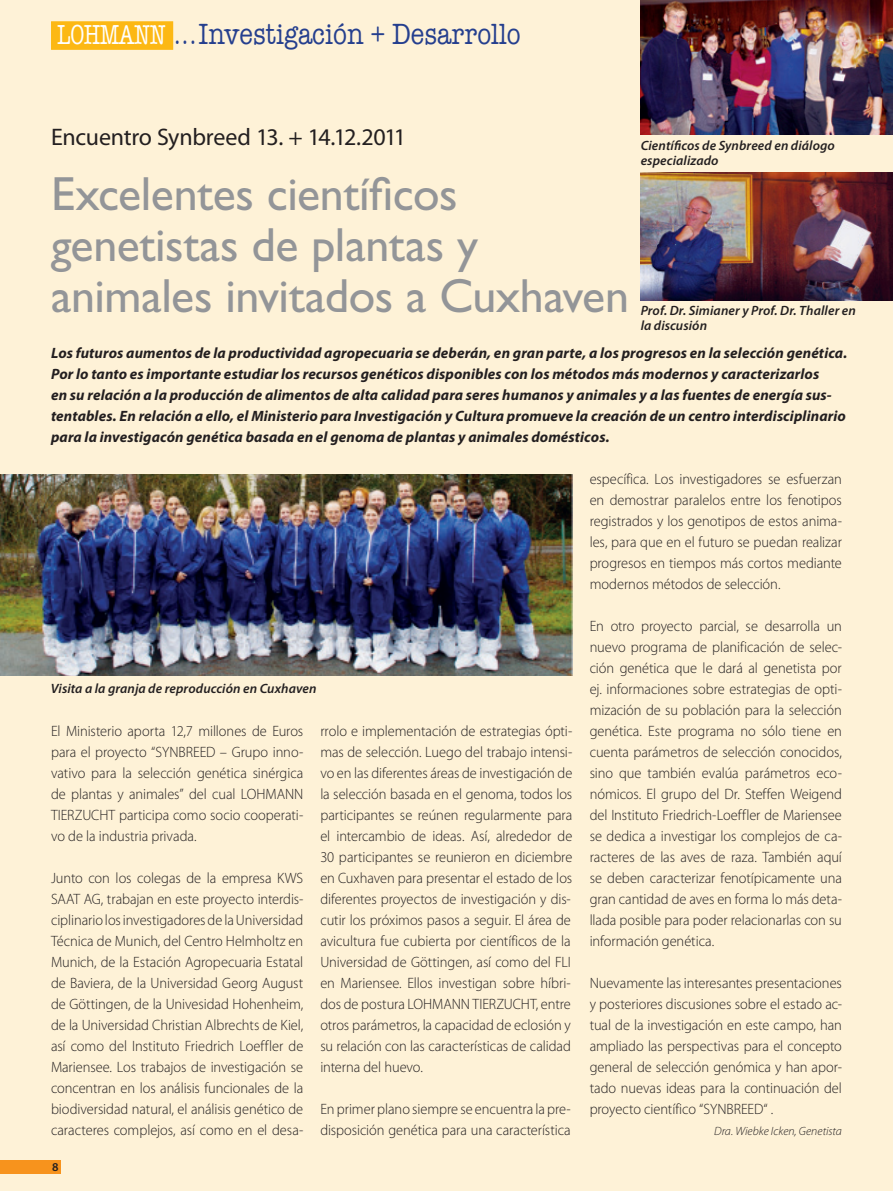
<style>
.page{position:relative;width:893px;height:1191px;background:#fef2d7}
.page>*{position:absolute;margin:0;border:0;box-sizing:border-box;transform-origin:0 0}
.t1{font:48px/51px "Gill Sans";letter-spacing:-.01em;color:#939598}
.t2{font:500 30px "American Typewriter Itc D";color:#253f8e;scale:.85 1}
.t3{font:24px "Myriad Pro";letter-spacing:-.015em;color:#231f20}
.t4{font:300 15px/21px "Myriad Pro";letter-spacing:-.005em;color:#231f20;text-align:justify;scale:.96 1}
.t5{font:italic 700 15px/21px "Myriad Pro";letter-spacing:.005em;color:#231f20}
.t6{font:italic 600 13.5px/15px "Myriad Pro";letter-spacing:.005em;color:#231f20}
.t7{font:italic 300 12px "Myriad Pro";letter-spacing:.005em;color:#231f20}
.t8{font:600 12px "Myriad Pro";color:#231f20}
.s1{font-size:28.2px;color:#fff}
.s2{font-size:28.2px}
</style>
<div class="page">
<div style="left:51px;top:21px;width:122px;height:29px;background:#fcb814;border:1px solid #fcb814"></div>
<img style="left:0;top:475px;width:573px;height:200px">
<img style="left:641px;top:0;width:252px;height:134px">
<img style="left:641px;top:172px;width:252px;height:129px">
<div style="left:0;top:1160px;width:61px;height:14px;background:#f7931d"></div>
<hr style="left:892px;top:510px;width:1px;height:681px;background:#fee3b2">
<h2 class="t2" style="left:57px;top:18px;width:547px"><span class="s1">LOHMANN</span> <span class="s2">. . .</span> Investigación + Desarrollo</h2>
<h3 class="t3" style="left:51px;top:124px;width:357px">Encuentro Synbreed 13. + 14.12.2011</h3>
<h1 class="t1" style="left:51px;top:169px;width:580px">Excelentes científicos genetistas de plantas y animales invitados a Cuxhaven</h1>
<p class="t6" style="left:641px;top:138px;width:196px">Científicos de Synbreed en diálogo especializado</p>
<p class="t6" style="left:641px;top:303px;width:217px">Prof. Dr. Simianer y Prof. Dr. Thaller en la discusión</p>
<p class="t5" style="left:51px;top:342px;width:798px">Los futuros aumentos de la productividad agropecuaria se deberán, en gran parte, a los progresos en la selección genética.<br>Por lo tanto es importante estudiar los recursos genéticos disponibles con los métodos más modernos y caracterizarlos<br>en su relación a la producción de alimentos de alta calidad para seres humanos y animales y a las fuentes de energía sus&shy;tentables. En relación a ello, el Ministerio para Investigación y Cultura promueve la creación de un centro interdisciplinario para la investigacón genética basada en el genoma de plantas y animales domésticos.</p>
<p class="t6" style="left:51px;top:681px;width:267px">Visita a la granja de reproducción en Cuxhaven</p>
<p class="t4" style="left:51px;top:721px;width:264px">El Ministerio aporta 12,7 millones de Euros para el proyecto “SYNBREED – Grupo inno&shy;vativo para la selección genética sinérgica de plantas y animales” del cual LOHMANN TIERZUCHT participa como socio cooperati&shy;vo de la industria privada.</p>
<p class="t4" style="left:51px;top:868px;width:264px">Junto con los colegas de la empresa KWS SAAT AG, trabajan en este proyecto interdis&shy;ciplinario los investigadores de la Universidad Técnica de Munich, del Centro Helmholtz en Munich, de la Estación Agropecuaria Estatal de Baviera, de la Universidad Georg August de Göttingen, de la Univesidad Hohenheim, de la Universidad Christian Albrechts de Kiel, así como del Instituto Friedrich Loeffler de Mariensee. Los trabajos de investigación se concentran en los análisis funcionales de la biodiversidad natural, el análisis genético de caracteres complejos, así como en el desa-</p>
<p class="t8" style="left:52px;top:1160px;width:8px">8</p>
<p class="t4" style="left:320px;top:721px;width:264px">rrolo e implementación de estrategias ópti&shy;mas de selección. Luego del trabajo intensi&shy;vo en las diferentes áreas de investigación de la selección basada en el genoma, todos los participantes se reúnen regularmente para el intercambio de ideas. Así, alrededor de 30 participantes se reunieron en diciembre en Cuxhaven para presentar el estado de los diferentes proyectos de investigación y dis&shy;cutir los próximos pasos a seguir. El área de avicultura fue cubierta por científicos de la Universidad de Göttingen, así como del FLI en Mariensee. Ellos investigan sobre híbri&shy;dos de postura LOHMANN TIERZUCHT, entre otros parámetros, la capacidad de eclosión y su relación con las características de calidad interna del huevo.</p>
<p class="t4" style="left:320px;top:1099px;width:262px">En primer plano siempre se encuentra la pre&shy;disposición genética para una característica</p>
<p class="t4" style="left:590px;top:469px;width:264px">específica. Los investigadores se esfuerzan en demostrar paralelos entre los fenotipos registrados y los genotipos de estos anima&shy;les, para que en el futuro se puedan realizar progresos en tiempos más cortos mediante modernos métodos de selección.</p>
<p class="t4" style="left:590px;top:616px;width:264px">En otro proyecto parcial, se desarrolla un nuevo programa de planificación de selec&shy;ción genética que le dará al genetista por ej. informaciones sobre estrategias de opti&shy;mización de su población para la selección genética. Este programa no sólo tiene en cuenta parámetros de selección conocidos, sino que también evalúa parámetros eco&shy;nómicos. El grupo del Dr. Steffen Weigend del Instituto Friedrich-Loeffler de Mariensee se dedica a investigar los complejos de ca&shy;racteres de las aves de raza. También aquí se deben caracterizar fenotípicamente una gran cantidad de aves en forma lo más deta&shy;llada posible para poder relacionarlas con su información genética.</p>
<p class="t4" style="left:590px;top:973px;width:264px">Nuevamente las interesantes presentaciones y posteriores discusiones sobre el estado ac&shy;tual de la investigación en este campo, han ampliado las perspectivas para el concepto general de selección genómica y han apor&shy;tado nuevas ideas para la continuación del proyecto científico “SYNBREED“ .</p>
<p class="t7" style="left:714px;top:1124px;width:129px">Dra. Wiebke Icken, Genetista</p>
</div>
